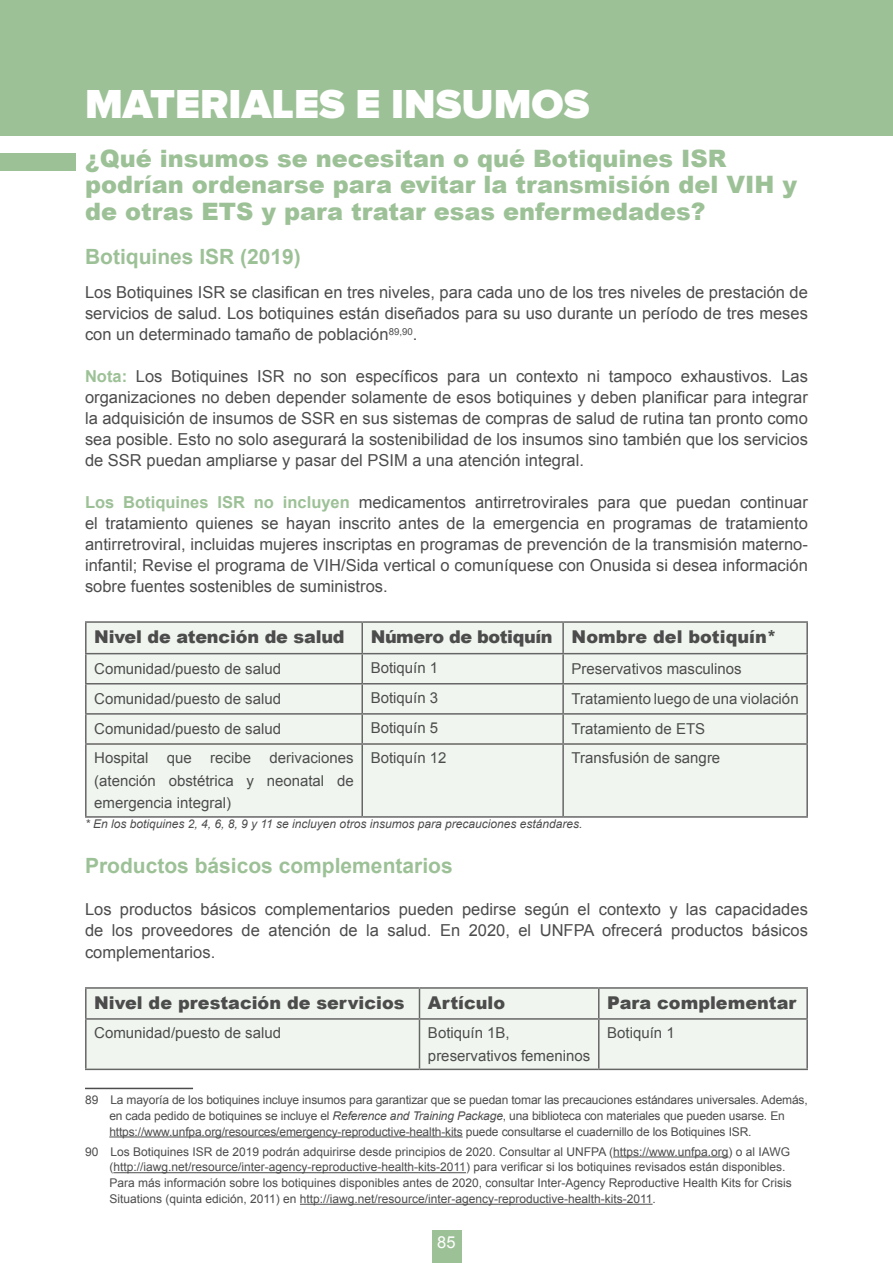
<style>
.page{position:relative;width:893px;height:1263px;background:#fff}
.page>*{position:absolute;margin:0;border:0;box-sizing:border-box;transform-origin:0 0}
.t1{font:900 42px "Proxima Nova";color:#fff}
.t2{font:900 24px/26.7px "Arial";color:#9dc197}
.t3{font:700 21px "Arial";color:#9dc197}
.t4{font:900 17.7px "Arial";color:#4c4c4c}
.t5{font:16.5px/21px "Arial";color:#4c4c4c;text-align:justify}
.t6{font:16.5px "Arial";color:#fff}
.t7{font:15px/22.5px "Arial";color:#4c4c4c;text-align:justify}
.t8{font:12px/15.8px "Arial";color:#4c4c4c}
.t9{font:italic 12px "Arial";color:#4c4c4c}
.s1{font-weight:700;color:#9dc197}
.s2{font-style:italic}
</style>
<div class="page">
<div style="left:432px;top:1231px;width:29px;height:32px;background:#9dc197"></div>
<div style="left:0;top:0;width:893px;height:135px;background:#9dc197"></div>
<div style="left:87px;top:623px;width:719px;height:193px;background:#f0f6ef"></div>
<hr style="left:85px;top:621px;width:277px;height:2px;background:#666">
<hr style="left:85px;top:623px;width:2px;height:30px;background:#666">
<hr style="left:362px;top:621px;width:201px;height:2px;background:#666">
<hr style="left:361px;top:623px;width:2px;height:30px;background:#666">
<hr style="left:563px;top:621px;width:245px;height:2px;background:#666">
<hr style="left:562px;top:623px;width:2px;height:30px;background:#666">
<hr style="left:806px;top:623px;width:2px;height:30px;background:#666">
<hr style="left:85px;top:653px;width:277px;height:1px;background:#666">
<hr style="left:85px;top:654px;width:2px;height:29px;background:#666">
<hr style="left:362px;top:653px;width:201px;height:1px;background:#666">
<hr style="left:361px;top:654px;width:2px;height:29px;background:#666">
<hr style="left:563px;top:653px;width:245px;height:1px;background:#666">
<hr style="left:562px;top:654px;width:2px;height:29px;background:#666">
<hr style="left:806px;top:654px;width:2px;height:29px;background:#666">
<hr style="left:85px;top:683px;width:277px;height:1px;background:#666">
<hr style="left:85px;top:684px;width:2px;height:29px;background:#666">
<hr style="left:362px;top:683px;width:201px;height:1px;background:#666">
<hr style="left:361px;top:684px;width:2px;height:29px;background:#666">
<hr style="left:563px;top:683px;width:245px;height:1px;background:#666">
<hr style="left:562px;top:684px;width:2px;height:29px;background:#666">
<hr style="left:806px;top:684px;width:2px;height:29px;background:#666">
<hr style="left:85px;top:713px;width:277px;height:2px;background:#666">
<hr style="left:85px;top:715px;width:2px;height:28px;background:#666">
<hr style="left:362px;top:713px;width:201px;height:2px;background:#666">
<hr style="left:361px;top:715px;width:2px;height:28px;background:#666">
<hr style="left:563px;top:713px;width:245px;height:2px;background:#666">
<hr style="left:562px;top:715px;width:2px;height:28px;background:#666">
<hr style="left:806px;top:715px;width:2px;height:28px;background:#666">
<hr style="left:85px;top:743px;width:277px;height:2px;background:#666">
<hr style="left:85px;top:745px;width:2px;height:71px;background:#666">
<hr style="left:362px;top:743px;width:201px;height:2px;background:#666">
<hr style="left:361px;top:745px;width:2px;height:71px;background:#666">
<hr style="left:563px;top:743px;width:245px;height:2px;background:#666">
<hr style="left:562px;top:745px;width:2px;height:71px;background:#666">
<hr style="left:806px;top:745px;width:2px;height:71px;background:#666">
<hr style="left:85px;top:816px;width:277px;height:2px;background:#666">
<hr style="left:362px;top:816px;width:201px;height:2px;background:#666">
<hr style="left:563px;top:816px;width:245px;height:2px;background:#666">
<div style="left:87px;top:989px;width:719px;height:79px;background:#f0f6ef"></div>
<hr style="left:85px;top:987px;width:334px;height:2px;background:#666">
<hr style="left:85px;top:989px;width:2px;height:29px;background:#666">
<hr style="left:419px;top:987px;width:180px;height:2px;background:#666">
<svg style="left:419px;top:989px;width:1px;height:29px"></svg>
<hr style="left:599px;top:987px;width:209px;height:2px;background:#666">
<svg style="left:598px;top:989px;width:1px;height:29px"></svg>
<hr style="left:806px;top:989px;width:2px;height:29px;background:#666">
<hr style="left:85px;top:1018px;width:334px;height:2px;background:#666">
<hr style="left:85px;top:1020px;width:2px;height:48px;background:#666">
<hr style="left:419px;top:1018px;width:180px;height:2px;background:#666">
<hr style="left:419px;top:1020px;width:1px;height:48px;background:#666">
<hr style="left:599px;top:1018px;width:209px;height:2px;background:#666">
<hr style="left:598px;top:1020px;width:1px;height:48px;background:#666">
<hr style="left:806px;top:1020px;width:2px;height:48px;background:#666">
<hr style="left:85px;top:1068px;width:334px;height:2px;background:#666">
<hr style="left:419px;top:1068px;width:180px;height:2px;background:#666">
<hr style="left:599px;top:1068px;width:209px;height:2px;background:#666">
<hr style="left:85px;top:1088px;width:108px;height:1px;background:#4c4c4c">
<hr style="left:109px;top:1136px;width:354px;height:1px;background:#4c4c4c">
<hr style="left:613px;top:1156px;width:116px;height:1px;background:#4c4c4c">
<hr style="left:113px;top:1172px;width:353px;height:1px;background:#4c4c4c">
<hr style="left:300px;top:1204px;width:353px;height:1px;background:#4c4c4c">
<div style="left:0;top:153px;width:75px;height:17px;background:#9dc197"></div>
<h1 class="t1" style="left:85px;top:80px;width:506px">MATERIALES E INSUMOS</h1>
<h2 class="t2" style="left:85px;top:144px;width:714px">¿Qué insumos se necesitan o qué Botiquines ISR podrían ordenarse para evitar la transmisión del VIH y de otras ETS y para tratar esas enfermedades?</h2>
<p class="t3" style="left:85px;top:242px;width:217px">Botiquines ISR (2019)</p>
<p class="t5" style="left:85px;top:282px;width:724px">Los Botiquines ISR se clasifican en tres niveles, para cada uno de los tres niveles de prestación de servicios de salud. Los botiquines están diseñados para su uso durante un período de tres meses con un determinado tamaño de población<sup>89,90</sup>.</p>
<p class="t5" style="left:85px;top:366px;width:724px"><span class="s1">Nota:</span> Los Botiquines ISR no son específicos para un contexto ni tampoco exhaustivos. Las organizaciones no deben depender solamente de esos botiquines y deben planificar para integrar la adquisición de insumos de SSR en sus sistemas de compras de salud de rutina tan pronto como sea posible. Esto no solo asegurará la sostenibilidad de los insumos sino también que los servicios de SSR puedan ampliarse y pasar del PSIM a una atención integral.</p>
<p class="t5" style="left:85px;top:492px;width:724px"><span class="s1">Los Botiquines ISR no incluyen</span> medicamentos antirretrovirales para que puedan continuar el tratamiento quienes se hayan inscrito antes de la emergencia en programas de tratamiento antirretroviral, incluidas mujeres inscriptas en programas de prevención de la transmisión materno&shy;infantil; Revise el programa de VIH/Sida vertical o comuníquese con Onusida si desea información sobre fuentes sostenibles de suministros.</p>
<p class="t4" style="left:94px;top:624px;width:252px">Nivel de atención de salud</p>
<p class="t4" style="left:371px;top:624px;width:407px">Número de botiquín Nombre del botiquín*</p>
<p class="t7" style="left:94px;top:658px;width:188px">Comunidad/puesto de salud</p>
<p class="t7" style="left:371px;top:657px;width:69px">Botiquín 1</p>
<p class="t7" style="left:572px;top:658px;width:172px">Preservativos masculinos</p>
<p class="t7" style="left:94px;top:688px;width:188px">Comunidad/puesto de salud</p>
<p class="t7" style="left:371px;top:687px;width:69px">Botiquín 3</p>
<p class="t7" style="left:572px;top:688px;width:229px">Tratamiento luego de una violación</p>
<p class="t7" style="left:94px;top:718px;width:188px">Comunidad/puesto de salud</p>
<p class="t7" style="left:371px;top:717px;width:69px">Botiquín 5</p>
<p class="t7" style="left:572px;top:718px;width:135px">Tratamiento de ETS</p>
<p class="t7" style="left:94px;top:747px;width:261px">Hospital que recibe derivaciones (atención obstétrica y neonatal de emergencia integral)</p>
<p class="t7" style="left:371px;top:747px;width:77px">Botiquín 12</p>
<p class="t7" style="left:572px;top:747px;width:150px">Transfusión de sangre</p>
<p class="t9" style="left:85px;top:816px;width:499px">* En los botiquines 2, 4, 6, 8, 9 y 11 se incluyen otros insumos para precauciones estándares.</p>
<p class="t3" style="left:85px;top:851px;width:369px">Productos básicos complementarios</p>
<p class="t5" style="left:85px;top:898px;width:724px">Los productos básicos complementarios pueden pedirse según el contexto y las capacidades de los proveedores de atención de la salud. En 2020, el UNFPA ofrecerá productos básicos</p>
<p class="t5" style="left:85px;top:942px;width:132px">complementarios.</p>
<p class="t4" style="left:94px;top:990px;width:312px">Nivel de prestación de servicios</p>
<p class="t4" style="left:428px;top:990px;width:79px">Artículo</p>
<p class="t4" style="left:607px;top:990px;width:190px">Para complementar</p>
<p class="t7" style="left:94px;top:1022px;width:188px">Comunidad/puesto de salud</p>
<p class="t7" style="left:428px;top:1022px;width:164px">Botiquín 1B, preservativos femeninos</p>
<p class="t7" style="left:607px;top:1022px;width:69px">Botiquín 1</p>
<p class="t8" style="left:109px;top:1092px;width:700px;text-indent:-24px">89 La mayoría de los botiquines incluye insumos para garantizar que se puedan tomar las precauciones estándares universales. Además, en cada pedido de botiquines se incluye el <span class="s2">Reference and Training Package</span>, una biblioteca con materiales que pueden usarse. En https://www.unfpa.org/resources/emergency-reproductive-health-kits puede consultarse el cuadernillo de los Botiquines ISR.</p>
<p class="t8" style="left:109px;top:1144px;width:684px;text-indent:-24px">90 Los Botiquines ISR de 2019 podrán adquirirse desde principios de 2020. Consultar al UNFPA (https://www.unfpa.org) o al IAWG (http://iawg.net/resource/inter-agency-reproductive-health-kits-2011) para verificar si los botiquines revisados están disponibles.<br>Para más información sobre los botiquines disponibles antes de 2020, consultar Inter-Agency Reproductive Health Kits for Crisis Situations (quinta edición, 2011) en http://iawg.net/resource/inter-agency-reproductive-health-kits-2011.</p>
<p class="t6" style="left:437px;top:1231px;width:20px">85</p>
</div>
